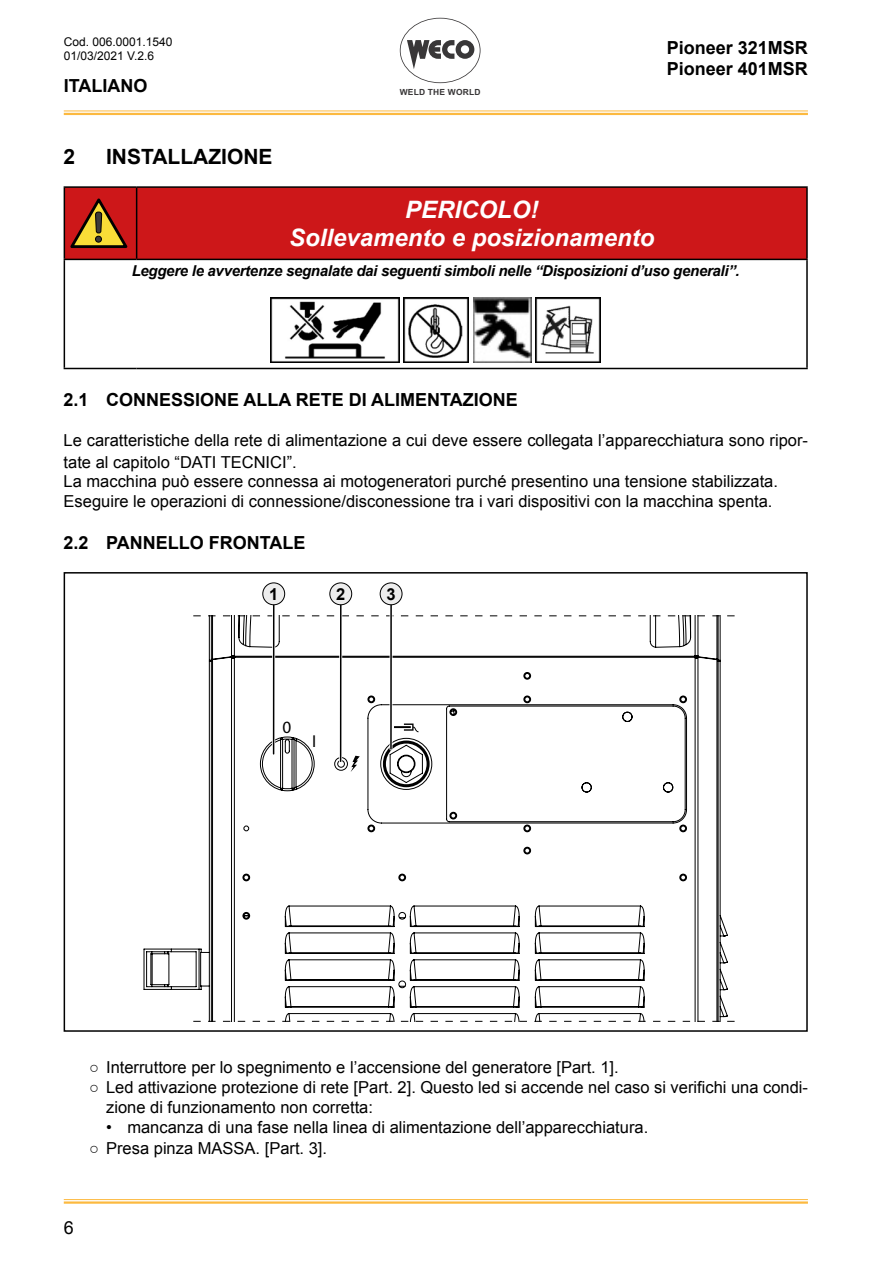
<style>
.page{position:relative;width:893px;height:1263px;background:#fff}
.page>*{position:absolute;margin:0;border:0;box-sizing:border-box;transform-origin:0 0}
.t1{font:italic 700 24px/28.8px "Arial";color:#fff;text-align:center}
.t2{font:700 21px "Arial";color:#000}
.t3{font:700 18px/21.6px "Arial";color:#000}
.t4{font:18px "Arial";color:#000}
.t5{font:17.25px "Bazouk SSK";color:#000}
.t6{font:16.5px/19.8px "Arial";color:#000}
.t7{font:700 16.5px "Arial";color:#000}
.t8{font:italic 700 15px "Arial";letter-spacing:-.02em;color:#000}
.t9{font:12px/14.4px "Arial";color:#000}
.t10{font:700 8.4px "Arial";letter-spacing:.02em;color:#393738}
</style>
<div class="page">
<svg style="left:400px;top:18px;width:80px;height:65px"></svg>
<hr style="left:64px;top:111px;width:744px;height:1px;background:#fcb93f">
<hr style="left:64px;top:113px;width:744px;height:2px;background:#fcb93f">
<hr style="left:64px;top:1199px;width:744px;height:1px;background:#fcb93f">
<hr style="left:64px;top:1201px;width:744px;height:3px;background:#fcb93f">
<div style="left:65px;top:188px;width:741px;height:71px;background:#cd1719"></div>
<hr style="left:136px;top:188px;width:1px;height:71px;background:#000">
<hr style="left:64px;top:259px;width:73px;height:1px;background:#000">
<hr style="left:137px;top:259px;width:671px;height:1px;background:#000">
<hr style="left:806px;top:260px;width:2px;height:108px;background:#000">
<hr style="left:64px;top:186px;width:73px;height:2px;background:#000">
<hr style="left:64px;top:188px;width:1px;height:71px;background:#000">
<hr style="left:137px;top:186px;width:671px;height:2px;background:#000">
<hr style="left:806px;top:188px;width:2px;height:71px;background:#000">
<hr style="left:64px;top:260px;width:1px;height:108px;background:#000">
<hr style="left:64px;top:368px;width:73px;height:1px;background:#000">
<hr style="left:137px;top:368px;width:671px;height:1px;background:#000">
<svg style="left:70px;top:198px;width:57px;height:50px"></svg>
<div style="left:95px;top:236px;width:7px;height:6px;border:1px solid #000;border-radius:50%"></div>
<img style="left:271px;top:297px;width:129px;height:65px">
<img style="left:404px;top:297px;width:65px;height:65px">
<img style="left:473px;top:297px;width:58px;height:65px">
<img style="left:535px;top:297px;width:66px;height:65px">
<svg style="left:143px;top:617px;width:585px;height:404px"></svg>
<svg style="left:351px;top:756px;width:9px;height:16px"></svg>
<svg style="left:394px;top:723px;width:24px;height:9px"></svg>
<svg style="left:193px;top:616px;width:542px;height:1px"></svg>
<svg style="left:193px;top:1021px;width:542px;height:1px"></svg>
<div style="left:64px;top:572px;width:744px;height:460px;border:2px solid #000"></div>
<hr style="left:272px;top:594px;width:3px;height:160px;background:#fff">
<hr style="left:339px;top:594px;width:3px;height:167px;background:#fff">
<hr style="left:389px;top:596px;width:4px;height:153px;background:#fff">
<hr style="left:273px;top:594px;width:1px;height:160px;background:#000">
<hr style="left:340px;top:594px;width:2px;height:167px;background:#000">
<hr style="left:390px;top:596px;width:2px;height:153px;background:#000">
<div style="left:263px;top:583px;width:22px;height:22px;background:#ededed;border-radius:50%"></div>
<div style="left:263px;top:583px;width:22px;height:22px;border:1px solid #000;border-radius:50%"></div>
<div style="left:330px;top:583px;width:22px;height:22px;background:#ededed;border-radius:50%"></div>
<div style="left:330px;top:583px;width:22px;height:22px;border:1px solid #000;border-radius:50%"></div>
<div style="left:380px;top:583px;width:22px;height:22px;background:#ededed;border-radius:50%"></div>
<div style="left:380px;top:583px;width:22px;height:22px;border:1px solid #000;border-radius:50%"></div>
<p class="t9" style="left:64px;top:34px;width:110px">Cod. 006.0001.1540<br>01/03/2021 V.2.6</p>
<p class="t3" style="left:667px;top:37px;width:143px">Pioneer 321MSR<br>Pioneer 401MSR</p>
<p class="t3" style="left:64px;top:75px;width:85px">ITALIANO</p>
<p class="t2" style="left:64px;top:143px;width:13px">2</p>
<p class="t2" style="left:106px;top:143px;width:168px">INSTALLAZIONE</p>
<p class="t10" style="left:400px;top:87px;width:82px">WELD THE WORLD</p>
<h1 class="t1" style="left:289px;top:195px;width:367px">PERICOLO!<br>Sollevamento e posizionamento</h1>
<p class="t8" style="left:132px;top:261px;width:609px">Leggere le avvertenze segnalate dai seguenti simboli nelle “Disposizioni d’uso generali”.</p>
<p class="t3" style="left:64px;top:390px;width:456px">2.1 CONNESSIONE ALLA RETE DI ALIMENTAZIONE</p>
<p class="t6" style="left:64px;top:430px;width:746px;line-height:21.6px">Le caratteristiche della rete di alimentazione a cui deve essere collegata l’apparecchiatura sono ripor&shy;tate al capitolo “DATI TECNICI”.</p>
<p class="t6" style="left:64px;top:472px;width:716px">La macchina può essere connessa ai motogeneratori purché presentino una tensione stabilizzata.<br>Eseguire le operazioni di connessione/disconessione tra i vari dispositivi con la macchina spenta.</p>
<p class="t3" style="left:64px;top:532px;width:243px">2.2 PANNELLO FRONTALE</p>
<p class="t7" style="left:269px;top:583px;width:11px">1</p>
<p class="t7" style="left:336px;top:583px;width:11px">2</p>
<p class="t7" style="left:386px;top:583px;width:11px">3</p>
<p class="t5" style="left:283px;top:717px;width:10px">0</p>
<p class="t5" style="left:312px;top:731px;width:6px">I</p>
<p class="t6" style="left:89px;top:1058px;width:531px">○ Interruttore per lo spegnimento e l’accensione del generatore [Part. 1].</p>
<p class="t6" style="left:106px;top:1077px;width:703px;text-indent:-17px">○ Led attivazione protezione di rete [Part. 2]. Questo led si accende nel caso si verifichi una condi&shy;zione di funzionamento non corretta:</p>
<p class="t6" style="left:106px;top:1117px;width:544px">• mancanza di una fase nella linea di alimentazione dell’apparecchiatura.</p>
<p class="t6" style="left:89px;top:1139px;width:240px">○ Presa pinza MASSA. [Part. 3].</p>
<p class="t4" style="left:64px;top:1216px;width:12px">6</p>
</div>
